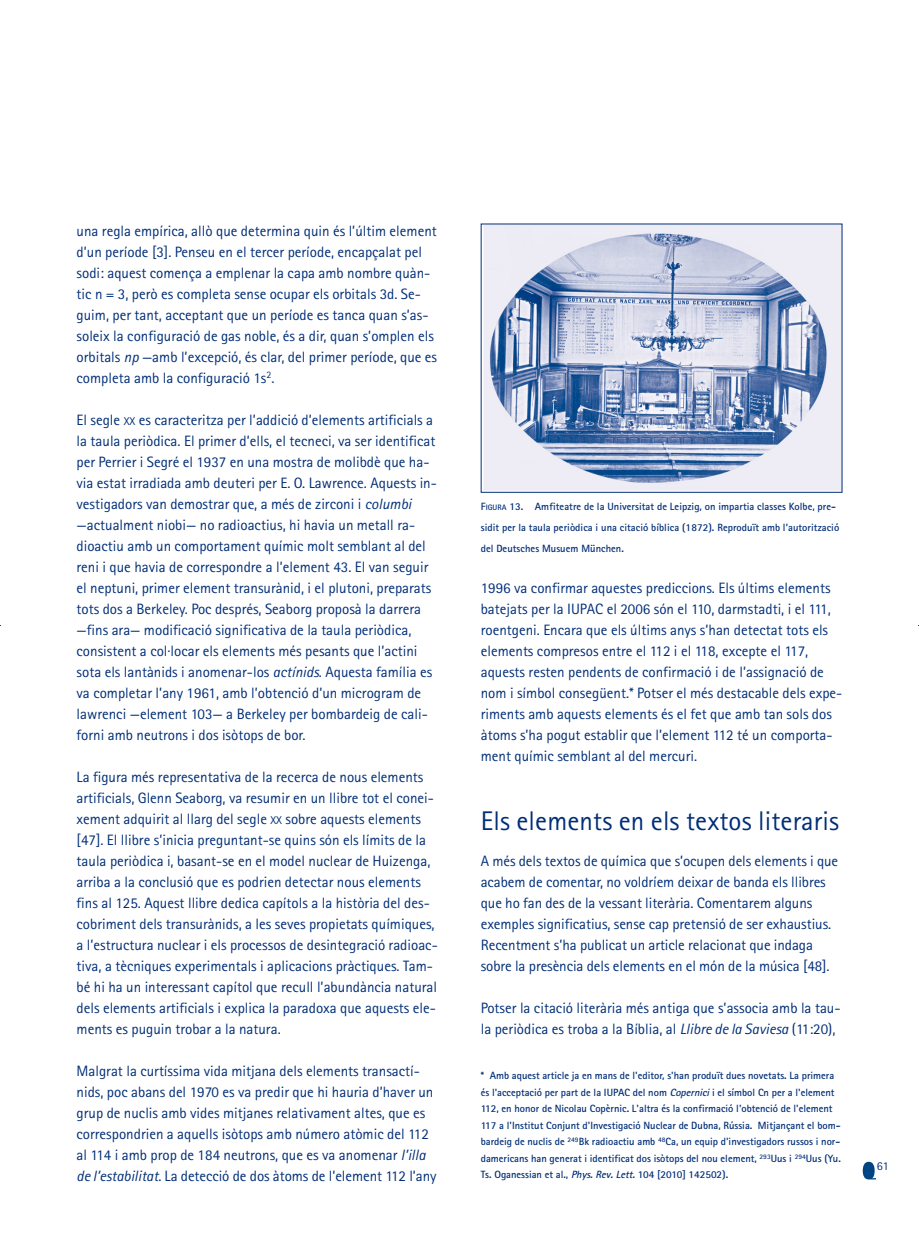
<style>
.page{position:relative;width:919px;height:1251px;background:#fff}
.page>*{position:absolute;margin:0;border:0;box-sizing:border-box;transform-origin:0 0}
.t1{font:27px "Rotis Sans Serif";letter-spacing:.005em;color:#002e77}
.t2{font:15px/21px "Rotis Sans Serif";color:#002e77}
.t3{font:12px "Rotis Sans Serif";color:#002e77}
.t4{font:700 10.5px/16.5px "Rotis Sans Serif";color:#002e77}
.s1{font-style:italic}
.s2{font-size:11.25px}
.s3{font-size:7.8px}
</style>
<div class="page">
<svg style="left:866px;top:1161px;width:10px;height:19px"></svg>
<svg style="left:862px;top:1162px;width:13px;height:17px"></svg>
<img style="left:483px;top:226px;width:357px;height:265px">
<p class="t2" style="left:77px;top:222px;width:362px">una regla empírica, allò que determina quin és l’últim element d’un període [3]. Penseu en el tercer període, encapçalat pel sodi: aquest comença a emplenar la capa amb nombre quàn&shy;tic n = 3, però es completa sense ocupar els orbitals 3d. Se - guim, per tant, acceptant que un període es tanca quan s’as&shy;soleix la configuració de gas noble, és a dir, quan s’omplen els orbitals <span class="s1">np</span> —amb l’excepció, és clar, del primer període, que es completa amb la configuració 1s<sup>2</sup>.</p>
<p class="t2" style="left:77px;top:411px;width:362px">El segle <span class="s2">XX</span> es caracteritza per l’addició d’elements artificials a la taula periòdica. El primer d’ells, el tecneci, va ser identificat per Perrier i Segré el 1937 en una mostra de molibdè que ha&shy;via estat irradiada amb deuteri per E. O. Lawrence. Aquests in&shy;vestigadors van demostrar que, a més de zirconi i <span class="s1">columbi </span>—actualment niobi— no radioactius, hi havia un metall ra&shy;dioactiu amb un comportament químic molt semblant al del reni i que havia de correspondre a l’element 43. El van seguir el neptuni, primer element transurànid, i el plutoni, preparats tots dos a Berkeley. Poc després, Seaborg proposà la darrera —fins ara— modificació significativa de la taula periòdica, consistent a col·locar els elements més pesants que l’actini sota els lantànids i anomenar-los <span class="s1">actínids</span>. Aquesta família es va completar l’any 1961, amb l’obtenció d’un microgram de lawrenci —element 103— a Berkeley per bombardeig de cali&shy;forni amb neutrons i dos isòtops de bor.</p>
<p class="t2" style="left:77px;top:768px;width:363px">La figura més representativa de la recerca de nous elements artificials, Glenn Seaborg, va resumir en un llibre tot el conei&shy;xement adquirit al llarg del segle <span class="s2">XX</span> sobre aquests elements [47]. El llibre s’inicia preguntant-se quins són els límits de la taula periòdica i, basant-se en el model nuclear de Huizenga, arriba a la conclusió que es podrien detectar nous elements fins al 125. Aquest llibre dedica capítols a la història del des&shy;cobriment dels transurànids, a les seves propietats químiques, a l’estructura nuclear i els processos de desintegració radioac&shy;tiva, a tècniques experimentals i aplicacions pràctiques. Tam&shy;bé hi ha un interessant capítol que recull l’abundància natural dels elements artificials i explica la paradoxa que aquests ele&shy;ments es puguin trobar a la natura.</p>
<p class="t2" style="left:77px;top:1062px;width:361px">Malgrat la curtíssima vida mitjana dels elements transactí&shy;nids, poc abans del 1970 es va predir que hi hauria d’haver un grup de nuclis amb vides mitjanes relativament altes, que es correspondrien a aquells isòtops amb número atòmic del 112 al 114 i amb prop de 184 neutrons, que es va anomenar <span class="s1">l’illa de l’estabilitat</span>. La detecció de dos àtoms de l’element 112 l’any</p>
<p class="t4" style="left:480px;top:497px;width:360px;line-height:21px">F<span class="s3">IGURA</span> 13. Amfiteatre de la Universitat de Leipzig, on impartia classes Kolbe, pre&shy;sidit per la taula periòdica i una citació bíblica (1872). Reproduït amb l’autorització del Deutsches Musuem München.</p>
<p class="t2" style="left:480px;top:579px;width:363px">1996 va confirmar aquestes prediccions. Els últims elements batejats per la IUPAC el 2006 són el 110, darmstadti, i el 111, roentgeni. Encara que els últims anys s’han detectat tots els elements compresos entre el 112 i el 118, excepte el 117, aquests resten pendents de confirmació i de l’assignació de nom i símbol consegüent.* Potser el més destacable dels expe&shy;riments amb aquests elements és el fet que amb tan sols dos àtoms s’ha pogut establir que l’element 112 té un comporta&shy;ment químic semblant al del mercuri.</p>
<h1 class="t1" style="left:480px;top:811px;width:360px">Els elements en els textos literaris</h1>
<p class="t2" style="left:480px;top:852px;width:359px">A més dels textos de química que s’ocupen dels elements i que acabem de comentar, no voldríem deixar de banda els llibres que ho fan des de la vessant literària. Comentarem alguns exemples significatius, sense cap pretensió de ser exhaustius.<br>Recentment s’ha publicat un article relacionat que indaga sobre la presència dels elements en el món de la música [48].</p>
<p class="t2" style="left:480px;top:999px;width:361px">Potser la citació literària més antiga que s’associa amb la tau&shy;la periòdica es troba a la Bíblia, al <span class="s1">Llibre de la Saviesa</span> (11:20),</p>
<p class="t4" style="left:480px;top:1069px;width:361px">* Amb aquest article ja en mans de l'editor, s'han produït dues novetats. La primera és l'acceptació per part de la IUPAC del nom <span class="s1">Copernici</span>i el símbol Cn per a l'element 112, en honor de Nicolau Copèrnic. L'altra és la confirmació l'obtenció de l'element 117 a l'Institut Conjunt d'Investigació Nuclear de Dubna, Rússia. Mitjançant el bom&shy;bardeig de nuclis de <sup>249</sup>Bk radioactiu amb <sup>48</sup>Ca, un equip d'investigadors russos i nor&shy;damericans han generat i identificat dos isòtops del nou element, <sup>293</sup>Uus i <sup>294</sup>Uus (Yu.<br>Ts. Oganessian et al., <span class="s1">Phys. Rev. Lett.</span>104 [2010] 142502).</p>
<p class="t3" style="left:876px;top:1162px;width:14px">61</p>
</div>
